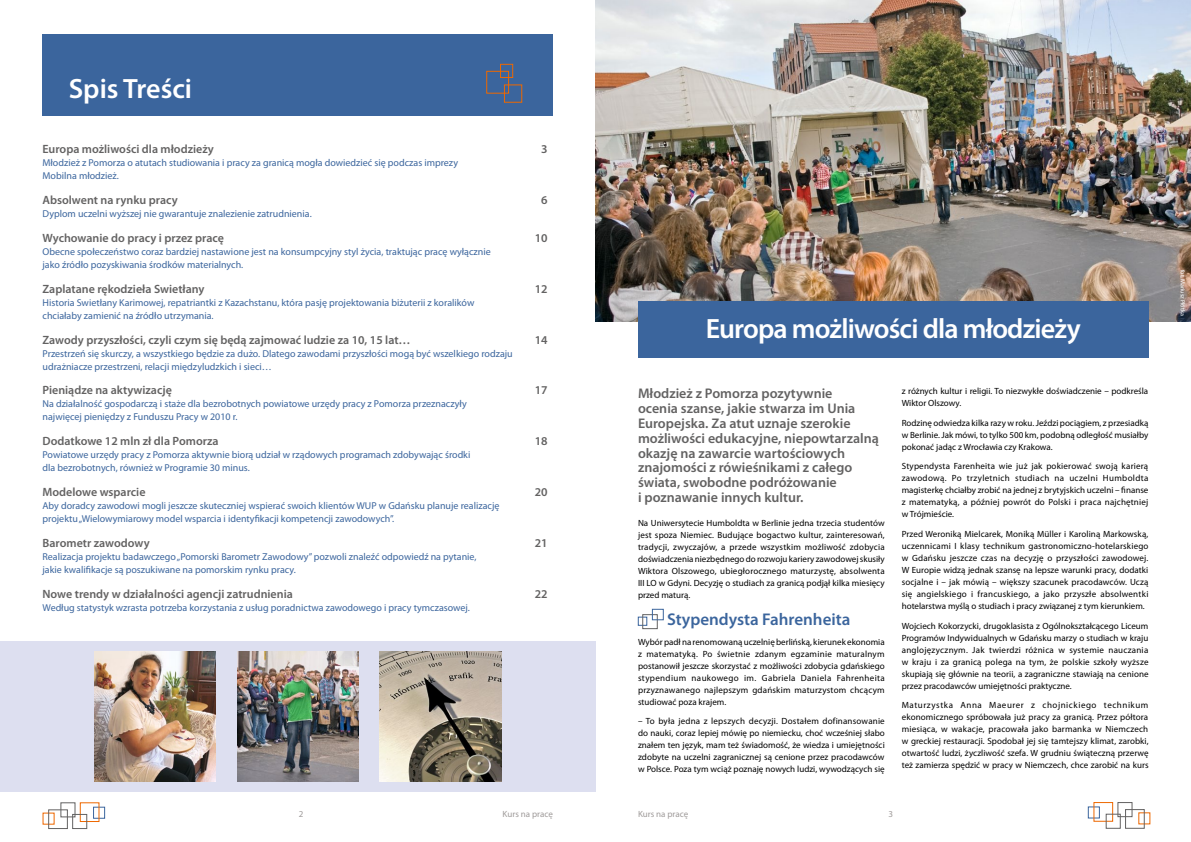
<style>
.page{position:relative;width:1191px;height:842px;background:#fff}
.page>*{position:absolute;margin:0;border:0;box-sizing:border-box;transform-origin:0 0}
.t1{font:600 28px "Myriad Pro";letter-spacing:-.03em;color:#fff}
.t2{font:600 28px "Myriad Pro";color:#fff}
.t3{font:600 17px "Myriad Pro";color:#3b659d}
.t4{font:600 14px/14.9px "Myriad Pro";color:#636262}
.t5{font:600 12px "Myriad Pro";color:#636262}
.t6{font:10px/13px "Myriad Pro";color:#3b659d}
.t7{font:9px/12px "Myriad Pro";color:#000;text-align:justify}
.t8{font:9px "Myriad Pro";color:#9f9b9a}
.t9{font:6px "Myriad Pro";color:#fff}
</style>
<div class="page">
<img style="left:595px;top:0;width:596px;height:321px">
<div style="left:638px;top:617px;width:9px;height:8px;border:1px solid #3b659d"></div>
<div style="left:642px;top:614px;width:15px;height:15px;border:1px solid #636262"></div>
<div style="left:652px;top:609px;width:11px;height:11px;border:1px solid #3b659d"></div>
<div style="left:43px;top:35px;width:510px;height:81px;background:#3b659d"></div>
<div style="left:638px;top:301px;width:510px;height:57px;background:#3b659d"></div>
<div style="left:0;top:642px;width:595px;height:150px;background:#dddff0"></div>
<img style="left:94px;top:652px;width:122px;height:130px">
<img style="left:237px;top:652px;width:121px;height:130px">
<img style="left:380px;top:652px;width:121px;height:130px">
<div style="left:486px;top:71px;width:23px;height:23px;border:1px solid #ee6800"></div>
<div style="left:504px;top:85px;width:18px;height:18px;border:1px solid #ee6800"></div>
<div style="left:500px;top:64px;width:13px;height:14px;border:1px solid #ee6800"></div>
<div style="left:48px;top:809px;width:20px;height:20px;border:1px solid #636262"></div>
<div style="left:61px;top:802px;width:14px;height:15px;border:1px solid #636262"></div>
<div style="left:93px;top:807px;width:12px;height:11px;border:1px solid #3b659d"></div>
<div style="left:80px;top:802px;width:19px;height:20px;border:1px solid #ee6800"></div>
<div style="left:72px;top:814px;width:15px;height:15px;border:1px solid #636262"></div>
<div style="left:1125px;top:809px;width:19px;height:19px;border:1px solid #636262"></div>
<div style="left:1117px;top:802px;width:15px;height:15px;border:1px solid #636262"></div>
<div style="left:1088px;top:807px;width:11px;height:11px;border:1px solid #3b659d"></div>
<div style="left:1106px;top:814px;width:14px;height:14px;border:1px solid #636262"></div>
<h1 class="t2" style="left:69px;top:71px;width:125px">Spis Treści</h1>
<h3 class="t5" style="left:43px;top:141px;width:173px">Europa możliwości dla młodzieży</h3>
<h3 class="t5" style="left:541px;top:141px;width:8px">3</h3>
<p class="t6" style="left:43px;top:156px;width:417px">Młodzież z Pomorza o atutach studiowania i pracy za granicą mogła dowiedzieć się podczas imprezy<br>Mobilna młodzież.</p>
<h3 class="t5" style="left:43px;top:192px;width:137px">Absolwent na rynku pracy</h3>
<h3 class="t5" style="left:541px;top:192px;width:8px">6</h3>
<p class="t6" style="left:43px;top:207px;width:271px">Dyplom uczelni wyższej nie gwarantuje znalezienie zatrudnienia.</p>
<h3 class="t5" style="left:43px;top:230px;width:183px">Wychowanie do pracy i przez pracę</h3>
<h3 class="t5" style="left:535px;top:230px;width:14px">10</h3>
<p class="t6" style="left:43px;top:245px;width:450px">Obecne społeczeństwo coraz bardziej nastawione jest na konsumpcyjny styl życia, traktując pracę wyłącznie jako źródło pozyskiwania środków materialnych.</p>
<h3 class="t5" style="left:43px;top:281px;width:163px">Zaplatane rękodzieła Swietłany</h3>
<h3 class="t5" style="left:535px;top:281px;width:14px">12</h3>
<p class="t6" style="left:43px;top:296px;width:433px">Historia Swietłany Karimowej, repatriantki z Kazachstanu, która pasję projektowania biżuterii z koralików chciałaby zamienić na źródło utrzymania.</p>
<h3 class="t5" style="left:43px;top:332px;width:369px">Zawody przyszłości, czyli czym się będą zajmować ludzie za 10, 15 lat…</h3>
<h3 class="t5" style="left:535px;top:332px;width:14px">14</h3>
<p class="t6" style="left:43px;top:347px;width:472px">Przestrzeń się skurczy, a wszystkiego będzie za dużo. Dlatego zawodami przyszłości mogą być wszelkiego rodzaju udrażniacze przestrzeni, relacji międzyludzkich i sieci…</p>
<h3 class="t5" style="left:43px;top:382px;width:131px">Pieniądze na aktywizację</h3>
<h3 class="t5" style="left:535px;top:382px;width:14px">17</h3>
<p class="t6" style="left:43px;top:397px;width:426px">Na działalność gospodarczą i staże dla bezrobotnych powiatowe urzędy pracy z Pomorza przeznaczyły najwięcej pieniędzy z Funduszu Pracy w 2010 r.</p>
<h3 class="t5" style="left:43px;top:433px;width:178px">Dodatkowe 12 mln zł dla Pomorza</h3>
<h3 class="t5" style="left:535px;top:433px;width:14px">18</h3>
<p class="t6" style="left:43px;top:448px;width:429px">Powiatowe urzędy pracy z Pomorza aktywnie biorą udział w rządowych programach zdobywając środki dla bezrobotnych, również w Programie 30 minus.</p>
<h3 class="t5" style="left:43px;top:484px;width:104px">Modelowe wsparcie</h3>
<h3 class="t5" style="left:535px;top:484px;width:14px">20</h3>
<p class="t6" style="left:43px;top:499px;width:458px">Aby doradcy zawodowi mogli jeszcze skuteczniej wspierać swoich klientów WUP w Gdańsku planuje realizację projektu „Wielowymiarowy model wsparcia i identyfikacji kompetencji zawodowych”.</p>
<h3 class="t5" style="left:43px;top:535px;width:109px">Barometr zawodowy</h3>
<h3 class="t5" style="left:535px;top:535px;width:14px">21</h3>
<p class="t6" style="left:43px;top:550px;width:435px">Realizacja projektu badawczego „Pomorski Barometr Zawodowy” pozwoli znaleźć odpowiedź na pytanie, jakie kwalifikacje są poszukiwane na pomorskim rynku pracy.</p>
<h3 class="t5" style="left:43px;top:586px;width:252px">Nowe trendy w działalności agencji zatrudnienia</h3>
<h3 class="t5" style="left:535px;top:586px;width:14px">22</h3>
<p class="t6" style="left:43px;top:601px;width:429px">Według statystyk wzrasta potrzeba korzystania z usług poradnictwa zawodowego i pracy tymczasowej.</p>
<h1 class="t1" style="left:706px;top:311px;width:376px">Europa możliwości dla młodzieży</h1>
<p class="t4" style="left:638px;top:385px;width:242px">Młodzież z Pomorza pozytywnie<br>ocenia szanse, jakie stwarza im Unia Europejska. Za atut uznaje szerokie możliwości edukacyjne, niepowtarzalną okazję na zawarcie wartościowych znajomości z rówieśnikami z całego świata, swobodne podróżowanie<br>i poznawanie innych kultur.</p>
<p class="t7" style="left:638px;top:517px;width:248px">Na Uniwersytecie Humboldta w Berlinie jedna trzecia studentów jest spoza Niemiec. Budujące bogactwo kultur, zainteresowań, tradycji, zwyczajów, a przede wszystkim możliwość zdobycia doświadczenia niezbędnego do rozwoju kariery zawodowej skusiły Wiktora Olszowego, ubiegłorocznego maturzystę, absolwenta III LO w Gdyni. Decyzję o studiach za granicą podjął kilka miesięcy przed maturą.</p>
<h2 class="t3" style="left:667px;top:608px;width:185px">Stypendysta Fahrenheita</h2>
<p class="t7" style="left:638px;top:635px;width:248px">Wybór padł na renomowaną uczelnię berlińską, kierunek ekonomia z matematyką. Po świetnie zdanym egzaminie maturalnym postanowił jeszcze skorzystać z możliwości zdobycia gdańskiego stypendium naukowego im. Gabriela Daniela Fahrenheita przyznawanego najlepszym gdańskim maturzystom chcącym studiować poza krajem.</p>
<p class="t7" style="left:638px;top:715px;width:248px">– To była jedna z lepszych decyzji. Dostałem dofinansowanie do nauki, coraz lepiej mówię po niemiecku, choć wcześniej słabo znałem ten język, mam też świadomość, że wiedza i umiejętności zdobyte na uczelni zagranicznej są cenione przez pracodawców w Polsce. Poza tym wciąż poznaję nowych ludzi, wywodzących się</p>
<p class="t7" style="left:901px;top:385px;width:248px">z różnych kultur i religii. To niezwykłe doświadczenie – podkreśla<br>Wiktor Olszowy.</p>
<p class="t7" style="left:901px;top:417px;width:248px">Rodzinę odwiedza kilka razy w roku. Jeździ pociągiem, z przesiadką w Berlinie. Jak mówi, to tylko 500 km, podobną odległość musiałby pokonać jadąc z Wrocławia czy Krakowa.</p>
<p class="t7" style="left:901px;top:460px;width:248px">Stypendysta Farenheita wie już jak pokierować swoją karierą zawodową. Po trzyletnich studiach na uczelni Humboldta magisterkę chciałby zrobić na jednej z brytyjskich uczelni – finanse z matematyką, a później powrót do Polski i praca najchętniej w Trójmieście.</p>
<p class="t7" style="left:901px;top:528px;width:248px">Przed Weroniką Mielcarek, Moniką Müller i Karoliną Markowską, uczennicami I klasy technikum gastronomiczno-hotelarskiego w Gdańsku jeszcze czas na decyzję o przyszłości zawodowej.<br>W Europie widzą jednak szansę na lepsze warunki pracy, dodatki socjalne i – jak mówią – większy szacunek pracodawców. Uczą się angielskiego i francuskiego, a jako przyszłe absolwentki hotelarstwa myślą o studiach i pracy związanej z tym kierunkiem.</p>
<p class="t7" style="left:901px;top:620px;width:248px">Wojciech Kokorzycki, drugoklasista z Ogólnokształcącego Liceum Programów Indywidualnych w Gdańsku marzy o studiach w kraju anglojęzycznym. Jak twierdzi różnica w systemie nauczania w kraju i za granicą polega na tym, że polskie szkoły wyższe skupiają się głównie na teorii, a zagraniczne stawiają na cenione przez pracodawców umiejętności praktyczne.</p>
<p class="t7" style="left:901px;top:699px;width:248px">Maturzystka Anna Maeurer z chojnickiego technikum ekonomicznego spróbowała już pracy za granicą. Przez półtora miesiąca, w wakacje, pracowała jako barmanka w Niemczech w greckiej restauracji. Spodobał jej się tamtejszy klimat, zarobki, otwartość ludzi, życzliwość szefa. W grudniu świąteczną przerwę też zamierza spędzić w pracy w Niemczech, chce zarobić na kurs</p>
<p class="t8" style="left:299px;top:808px;width:6px">2</p>
<p class="t8" style="left:502px;top:808px;width:52px">Kurs na pracę</p>
<p class="t8" style="left:638px;top:808px;width:52px">Kurs na pracę</p>
<p class="t8" style="left:888px;top:808px;width:6px">3</p>
<p class="t9" style="left:1186px;top:270px;width:47px;rotate:90deg">fot. Mariusz Płotka</p>
</div>
